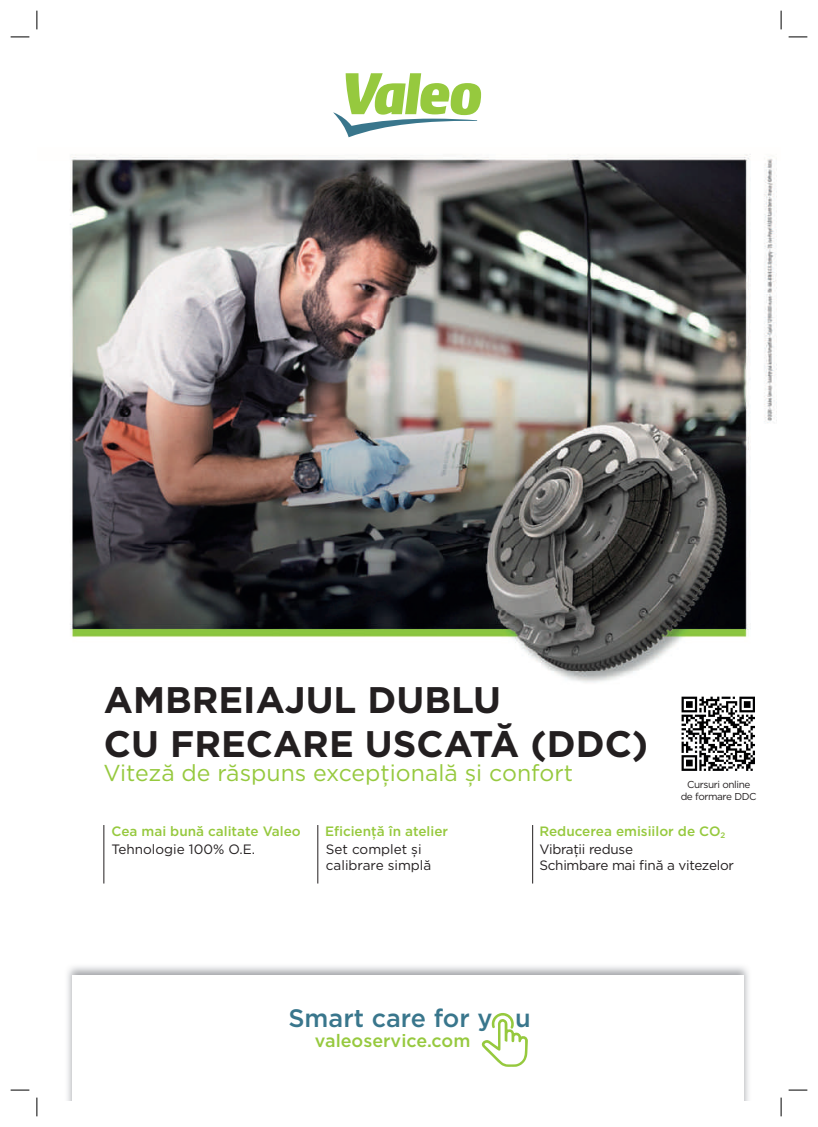
<style>
.page{position:relative;width:818px;height:1127px;background:#fff}
.page>*{position:absolute;margin:0;border:0;box-sizing:border-box;transform-origin:0 0}
.t1{font:700 37px/44.4px "Gotham";color:#231f20}
.t2{font:500 25.25px "Gotham";color:#39768c}
.t3{font:23.12px "Gotham";color:#96c93e}
.t4{font:500 17.88px "Gotham";color:#96c93e}
.t5{font:500 13.5px/18.2px "Gotham";color:#96c93e}
.t6{font:13.5px/16.2px "Gotham";color:#231f20}
.t7{font:13.5px "Gotham";letter-spacing:-.02em;color:#231f20}
.t8{font:10px/12px "Gotham";letter-spacing:-.04em;color:#231f20;text-align:center}
.s1{font-weight:400;color:#231f20}
</style>
<div class="page">
<img style="left:70px;top:154px;width:707px;height:529px">
<svg style="left:333px;top:73px;width:148px;height:64px"></svg>
<img style="left:67px;top:966px;width:682px;height:134px">
<div style="left:72px;top:974px;width:672px;height:126px;background:#fff"></div>
<svg style="left:481px;top:1013px;width:47px;height:53px"></svg>
<hr style="left:104px;top:824px;width:1px;height:59px;background:#231f20">
<hr style="left:318px;top:824px;width:1px;height:59px;background:#231f20">
<hr style="left:532px;top:824px;width:1px;height:59px;background:#231f20">
<svg style="left:11px;top:36px;width:18px;height:2px"></svg>
<svg style="left:788px;top:36px;width:19px;height:2px"></svg>
<svg style="left:11px;top:1089px;width:18px;height:1px"></svg>
<svg style="left:788px;top:1089px;width:19px;height:1px"></svg>
<svg style="left:36px;top:11px;width:2px;height:18px"></svg>
<svg style="left:36px;top:1097px;width:2px;height:18px"></svg>
<svg style="left:780px;top:11px;width:2px;height:18px"></svg>
<svg style="left:780px;top:1097px;width:2px;height:18px"></svg>
<img style="left:681px;top:696px;width:74px;height:75px">
<h1 class="t1" style="left:104px;top:677px;width:546px">AMBREIAJUL DUBLU<br>CU FRECARE USCATĂ (DDC)</h1>
<h3 class="t3" style="left:103px;top:758px;width:471px">Viteză de răspuns excepţională și confort</h3>
<p class="t5" style="left:111px;top:821px;width:191px">Cea mai bună calitate Valeo</p>
<p class="t6" style="left:111px;top:840px;width:145px">Tehnologie 100% O.E.</p>
<p class="t8" style="left:681px;top:778px;width:77px">Cursuri online de formare DDC</p>
<p class="t5" style="left:325px;top:821px;width:125px">Eficienţă în atelier</p>
<p class="t6" style="left:326px;top:840px;width:107px">Set complet și calibrare simplă</p>
<p class="t5" style="left:539px;top:821px;width:187px">Reducerea emisiilor de CO<sub>2<br></sub><span class="s1">Vibraţii reduse</span></p>
<p class="t7" style="left:539px;top:856px;width:196px">Schimbare mai fină a vitezelor</p>
<h2 class="t2" style="left:288px;top:1001px;width:244px">Smart care for y u</h2>
<h3 class="t4" style="left:315px;top:1028px;width:157px">valeoservice.com</h3>
</div>
